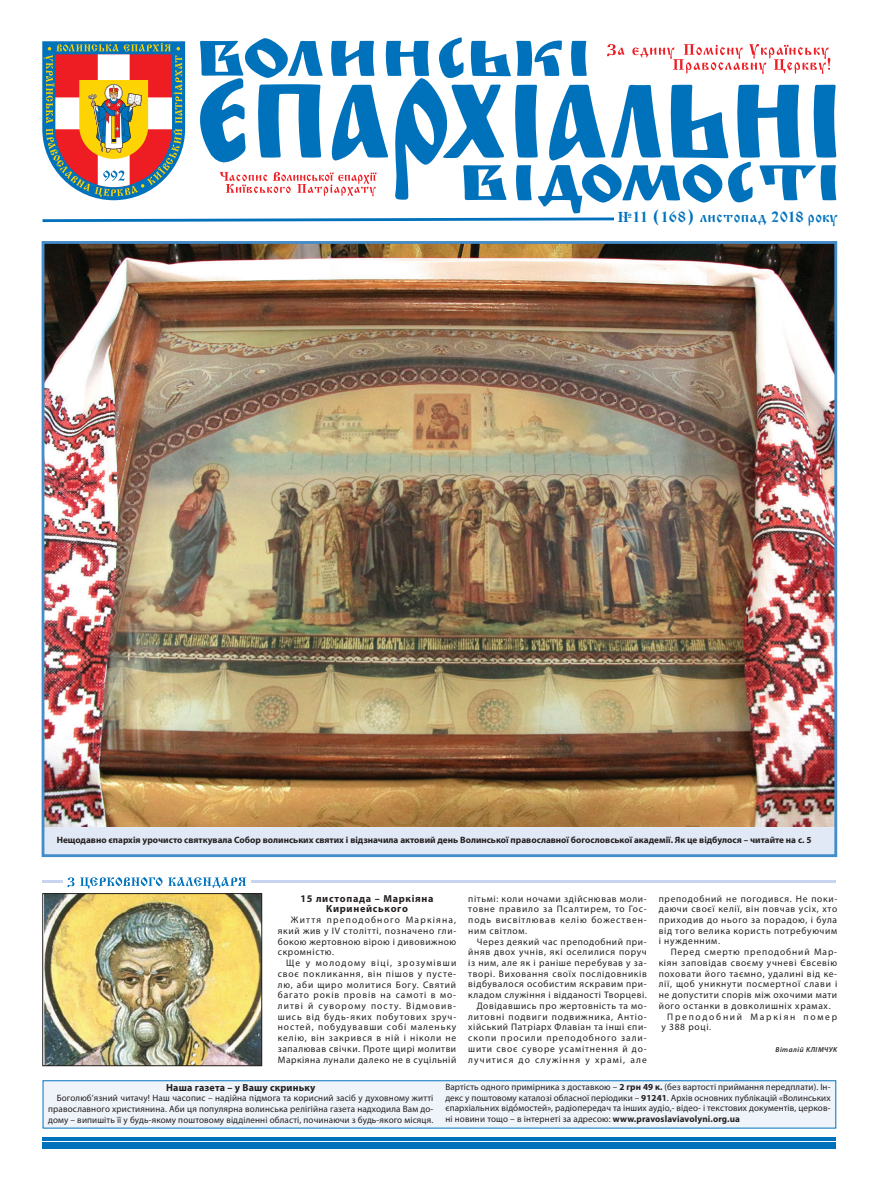
<style>
.page{position:relative;width:893px;height:1191px;background:#fff}
.page>*{position:absolute;margin:0;border:0;box-sizing:border-box;transform-origin:0 0}
.t1{font:15px "Izhitsa C";letter-spacing:.05em;color:#0072bc}
.t2{font:700 10.2px/10.7px "Myriad Pro";letter-spacing:.07em;color:#231f20;text-align:center}
.t3{font:700 10.2px "Myriad Pro";letter-spacing:.015em;color:#231f20}
.t4{font:9.5px/10.7px "Myriad Pro";letter-spacing:.07em;color:#231f20;text-align:justify}
.t5{font:9.5px "Myriad Pro";letter-spacing:.095em;color:#231f20}
.t6{font:9.5px "Myriad Pro";letter-spacing:.185em;color:#231f20}
.t7{font:9.2px/10.7px "Myriad Pro";letter-spacing:.015em;color:#231f20;text-align:justify}
.t8{font:700 9.2px "Myriad Pro";color:#231f20}
.t9{font:italic 600 7.2px "Myriad Pro";letter-spacing:.07em;color:#231f20}
.s1{font-family:"Cyrillic Old";color:#0070ba}
.s2{font-weight:700}
</style>
<div class="page">
<div style="left:43px;top:242px;width:793px;height:613px;background:#e1e9f6"></div>
<img style="left:46px;top:245px;width:787px;height:581px">
<div style="left:42px;top:241px;width:795px;height:616px;border:3px solid #448dcb"></div>
<div style="left:43px;top:1080px;width:793px;height:48px;background:#eff4fa"></div>
<div style="left:43px;top:1142px;width:793px;height:7px;background:#0072bc"></div>
<hr style="left:43px;top:1137px;width:793px;height:3px;background:#0072bc">
<svg style="left:42px;top:37px;width:794px;height:186px"></svg>
<img style="left:44px;top:895px;width:216px;height:169px">
<div style="left:42px;top:893px;width:220px;height:173px;border:1px solid #231f20"></div>
<hr style="left:251px;top:880px;width:585px;height:3px;background:#c6d5ed">
<hr style="left:43px;top:880px;width:20px;height:3px;background:#c6d5ed">
<svg style="left:67px;top:877px;width:179px;height:11px"></svg>
<h1 class="t1" style="left:618px;top:208px;width:221px"><span class="s1">№</span> 11 (168) листопад 2018 року</h1>
<p class="t8" style="left:57px;top:833px;width:756px">Нещодавно єпархія урочисто святкувала Собор волинських святих і відзначила актовий день Волинської православної богословської академії. Як це відбулося – читайте на с. 5</p>
<p class="t2" style="left:300px;top:892px;width:135px">15 листопада – Маркіяна<br>Киринейського</p>
<p class="t4" style="left:278px;top:914px;width:180px;text-indent:13px">Життя преподобного Маркіяна, який жив у IV столітті, позначено гли&shy;бокою жертовною вірою і дивовижною скромністю.</p>
<p class="t4" style="left:278px;top:957px;width:180px;text-indent:9px">Ще у молодому віці, зрозумівши своє покликання, він пішов у пусте&shy;лю, аби щиро молитися Богу. Святий багато років провів на самоті в мо&shy;литві й суворому посту. Відмовив&shy;шись від будь-яких побутових зруч&shy;ностей, побудувавши собі маленьку келію, він закрився в ній і ніколи не запалював свічки. Проте щирі молитви Маркіяна лунали далеко не в суцільній</p>
<p class="t4" style="left:468px;top:893px;width:180px">пітьмі: коли ночами здійснював моли&shy;товне правило за Псалтирем, то Гос&shy;подь висвітлював келію божествен&shy;ним світлом.</p>
<p class="t4" style="left:468px;top:935px;width:180px;text-align:right">Через деякий час преподобний при&shy;йняв двох учнів, які оселилися поруч із ним, але як і раніше перебував у за&shy;творі. Виховання своїх послідовників відбувалося особистим яскравим при&shy;кладом служіння і відданості Творцеві.<br>Довідавшись про жертовність та мо&shy;литовні подвиги подвижника, Антіо&shy;хійський Патріарх Флавіан та інші єпи&shy;скопи просили преподобного зали&shy;шити своє суворе усамітнення й до&shy;лучитися до служіння у храмі, але</p>
<p class="t4" style="left:659px;top:893px;width:180px">преподобний не погодився. Не поки&shy;даючи своєї келії, він повчав усіх, хто приходив до нього за порадою, і була від того велика користь потребуючим і нужденним.</p>
<p class="t5" style="left:671px;top:946px;width:168px">Перед смертю преподобний Мар-</p>
<p class="t4" style="left:659px;top:957px;width:180px">кіян заповідав своєму учневі Євсевію</p>
<p class="t4" style="left:659px;top:968px;width:180px">поховати його таємно, удалині від ке-</p>
<p class="t4" style="left:659px;top:978px;width:180px">лії, щоб уникнути посмертної слави і</p>
<p class="t4" style="left:659px;top:989px;width:180px">не допустити спорів між охочими мати</p>
<p class="t4" style="left:659px;top:1000px;width:173px">його останки в довколишніх храмах.</p>
<p class="t6" style="left:667px;top:1010px;width:171px">Преподобний Маркіян помер</p>
<p class="t4" style="left:661px;top:1021px;width:51px">у 388 році.</p>
<p class="t9" style="left:775px;top:1045px;width:63px">Віталій КЛІМЧУК</p>
<p class="t3" style="left:166px;top:1080px;width:151px">Наша газета – у Вашу скриньку</p>
<p class="t7" style="left:48px;top:1092px;width:387px;text-indent:9px">Боголюб’язний читачу! Наш часопис – надійна підмога та корисний засіб у духовному житті православного християнина. Аби ця популярна волинська релігійна газета надходила Вам до&shy;дому – випишіть її у будь-якому поштовому відділенні області, починаючи з будь-якого місяця.</p>
<p class="t7" style="left:445px;top:1081px;width:387px">Вартість одного примірника з доставкою – <span class="s2">2 грн 49 к.</span> (без вартості приймання передплати). Ін&shy;декс у поштовому каталозі обласної періодики – <span class="s2">91241</span>. Архів основних публікацій «Волинських єпархіальних відо’мостей», радіопередач та інших аудіо,- відео- і текстових документів, церков&shy;ні новини тощо – в інтернеті за адресою: <span class="s2">www.pravoslaviavolyni.org.ua</span></p>
</div>
